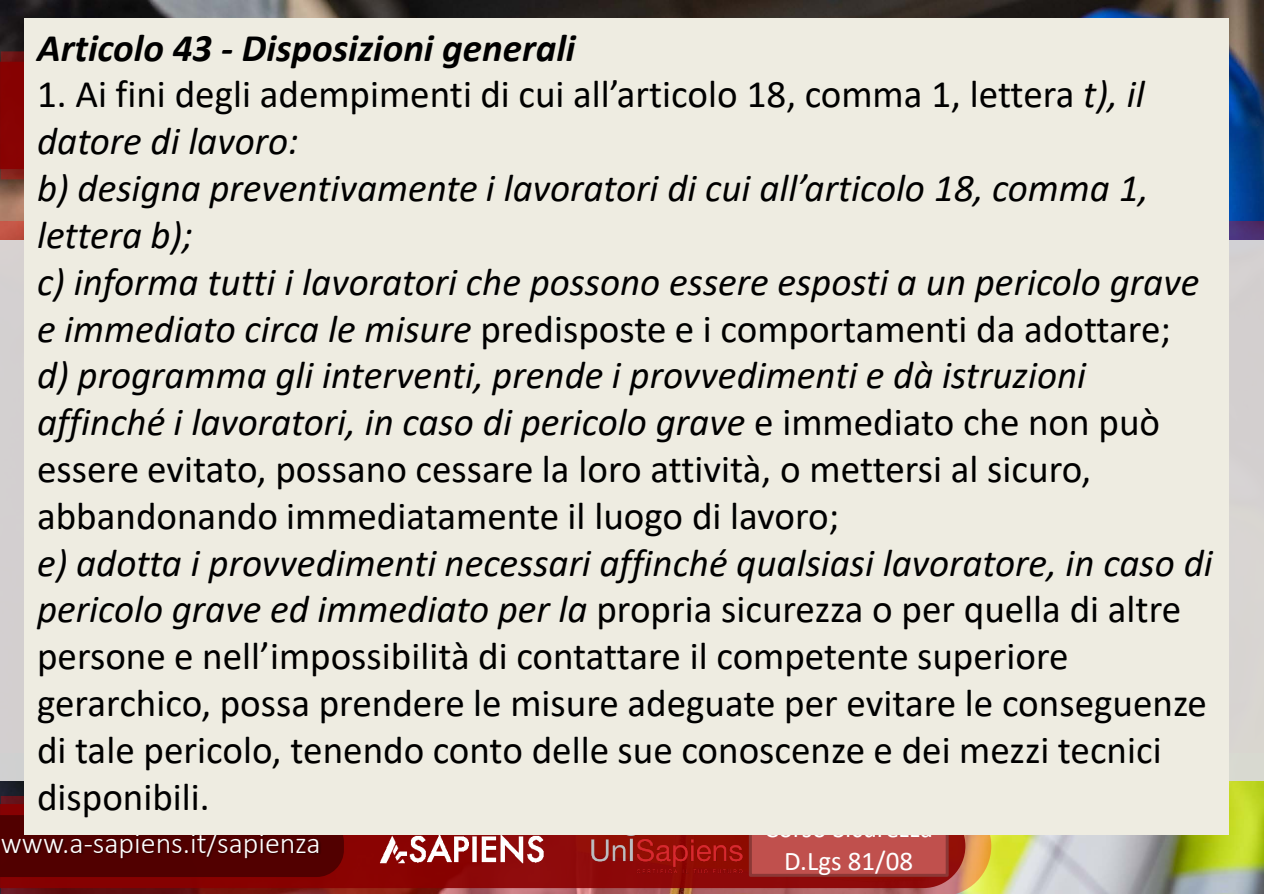
<style>
.page{position:relative;width:1264px;height:894px;background:#fff}
.page>*{position:absolute;margin:0;border:0;box-sizing:border-box;transform-origin:0 0}
.t1{font:italic 39px/46.8px "Calibri";color:#000}
.t2{font:39px/46.8px "Calibri";color:#000}
.t3{font:italic 700 39px "Calibri";color:#000}
.t4{font:300 30px "Calibri";color:#fff}
.t5{font:27px/32.4px "Calibri";color:#fff;text-align:center}
.s1{font-style:normal}
.s2{font-style:italic}
</style>
<div class="page">
<img style="left:0;top:1px;width:1263px;height:892px">
<div style="left:0;top:240px;width:1263px;height:540px;background:#d3d0d0"></div>
<svg style="left:1px;top:795px;width:990px;height:98px;background:#a4563c"></svg>
<svg style="left:0;top:803px;width:965px;height:84px;background:#8a0b0a"></svg>
<div style="left:0;top:863px;width:319px;height:13px;background:#510000"></div>
<div style="left:0;top:62px;width:25px;height:107px;background:#870202"></div>
<img style="left:319px;top:834px;width:274px;height:59px">
<img style="left:590px;top:834px;width:153px;height:40px">
<img style="left:0;top:813px;width:64px;height:50px">
<img style="left:64px;top:834px;width:9px;height:29px">
<img style="left:73px;top:834px;width:228px;height:29px">
<img style="left:301px;top:834px;width:48px;height:29px">
<div style="left:748px;top:811px;width:200px;height:65px;background:#c0504d;border:3px solid #8c3836"></div>
<div style="left:25px;top:18px;width:1203px;height:816px;background:#eeece1"></div>
<p class="t3" style="left:37px;top:20px;width:540px">Articolo 43 - Disposizioni generali</p>
<p class="t1" style="left:37px;top:69px;width:1163px"><span class="s1">1. Ai fini degli adempimenti di cui all’articolo 18, comma 1, lettera</span> t), il datore di lavoro:<br>b) designa preventivamente i lavoratori di cui all’articolo 18, comma 1, lettera b);<br>c) informa tutti i lavoratori che possono essere esposti a un pericolo grave e immediato circa le misure <span class="s1">predisposte e i comportamenti da adottare; </span>d) programma gli interventi, prende i provvedimenti e dà istruzioni affinché i lavoratori, in caso di pericolo grave <span class="s1">e immediato che non può essere evitato, possano cessare la loro attività, o mettersi al sicuro, abbandonando immediatamente il luogo di lavoro;</span></p>
<p class="t2" style="left:37px;top:538px;width:1176px"><span class="s2">e) adotta i provvedimenti necessari affinché qualsiasi lavoratore, in caso di pericolo grave ed immediato per la</span> propria sicurezza o per quella di altre persone e nell’impossibilità di contattare il competente superiore gerarchico, possa prendere le misure adeguate per evitare le conseguenze di tale pericolo, tenendo conto delle sue conoscenze e dei mezzi tecnici disponibili.</p>
<p class="t4" style="left:1px;top:823px;width:321px">www.a-sapiens.it/sapienza</p>
<p class="t5" style="left:764px;top:811px;width:170px">Corso Sicurezza<br>D.Lgs 81/08</p>
</div>
